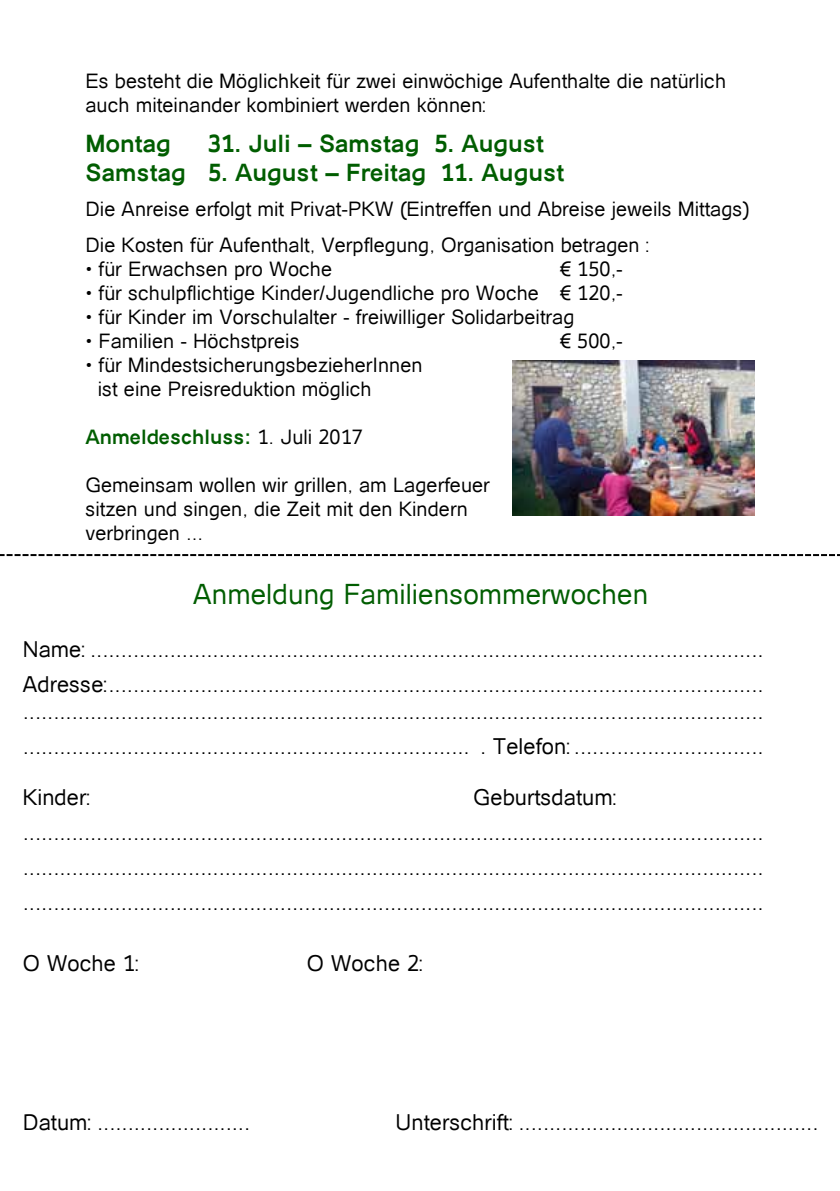
<style>
.page{position:relative;width:840px;height:1191px;background:#fff}
.page>*{position:absolute;margin:0;border:0;box-sizing:border-box;transform-origin:0 0}
.t1{font:28px "Catriel";color:#005d00}
.t2{font:700 24px/28.8px "Catriel";color:#005d00}
.t3{font:22px/35px "Catriel";color:#000}
.t4{font:20px/24px "Catriel";color:#000}
.t5{font:700 20px "Catriel";color:#005d00}
.s1{font-weight:400;color:#000}
</style>
<div class="page">
<img style="left:512px;top:360px;width:242px;height:155px">
<p class="t4" style="left:85px;top:69px;width:641px">Es besteht die Möglichkeit für zwei einwöchige Aufenthalte die natürlich auch miteinander kombiniert werden können:</p>
<p class="t2" style="left:85px;top:129px;width:87px">Montag</p>
<p class="t2" style="left:85px;top:129px;width:480px;text-indent:122px">31. Juli – Samstag 5. August<br>Samstag 5. August – Freitag 11. August</p>
<p class="t4" style="left:85px;top:192px;width:664px;line-height:35.4px">Die Anreise erfolgt mit Privat-PKW (Eintreffen und Abreise jeweils Mittags)<br>Die Kosten für Aufenthalt, Verpflegung, Organisation betragen :</p>
<p class="t4" style="left:85px;top:257px;width:248px">• für Erwachsen pro Woche</p>
<p class="t4" style="left:559px;top:257px;width:64px">€ 150,-</p>
<p class="t4" style="left:85px;top:281px;width:538px">• für schulpflichtige Kinder/Jugendliche pro Woche € 120,-</p>
<p class="t4" style="left:85px;top:305px;width:490px">• für Kinder im Vorschulalter - freiwilliger Solidarbeitrag</p>
<p class="t4" style="left:85px;top:329px;width:215px">• Familien - Höchstpreis</p>
<p class="t4" style="left:559px;top:329px;width:64px">€ 500,-</p>
<p class="t4" style="left:98px;top:353px;width:326px;text-indent:-12px">• für MindestsicherungsbezieherInnen ist eine Preisreduktion möglich</p>
<p class="t5" style="left:85px;top:425px;width:279px">Anmeldeschluss: <span class="s1">1. Juli 2017</span></p>
<p class="t4" style="left:85px;top:473px;width:406px">Gemeinsam wollen wir grillen, am Lagerfeuer sitzen und singen, die Zeit mit den Kindern verbringen ...</p>
<p class="t1" style="left:193px;top:578px;width:456px">Anmeldung Familiensommerwochen</p>
<p class="t3" style="left:23px;top:632px;width:742px">Name: ..............................................................................................................<br>Adresse:...........................................................................................................</p>
<p class="t3" style="left:23px;top:693px;width:742px">......................................................................................................................... ......................................................................... . Telefon: ...............................</p>
<p class="t3" style="left:23px;top:780px;width:68px">Kinder:</p>
<p class="t3" style="left:23px;top:780px;width:742px;text-indent:450px">Geburtsdatum: ......................................................................................................................... ......................................................................................................................... .........................................................................................................................</p>
<p class="t3" style="left:23px;top:946px;width:117px">O Woche 1:</p>
<p class="t3" style="left:307px;top:946px;width:117px">O Woche 2:</p>
<p class="t3" style="left:23px;top:1104px;width:229px">Datum: .........................</p>
<p class="t3" style="left:395px;top:1104px;width:424px">Unterschrift: .................................................</p>
</div>
